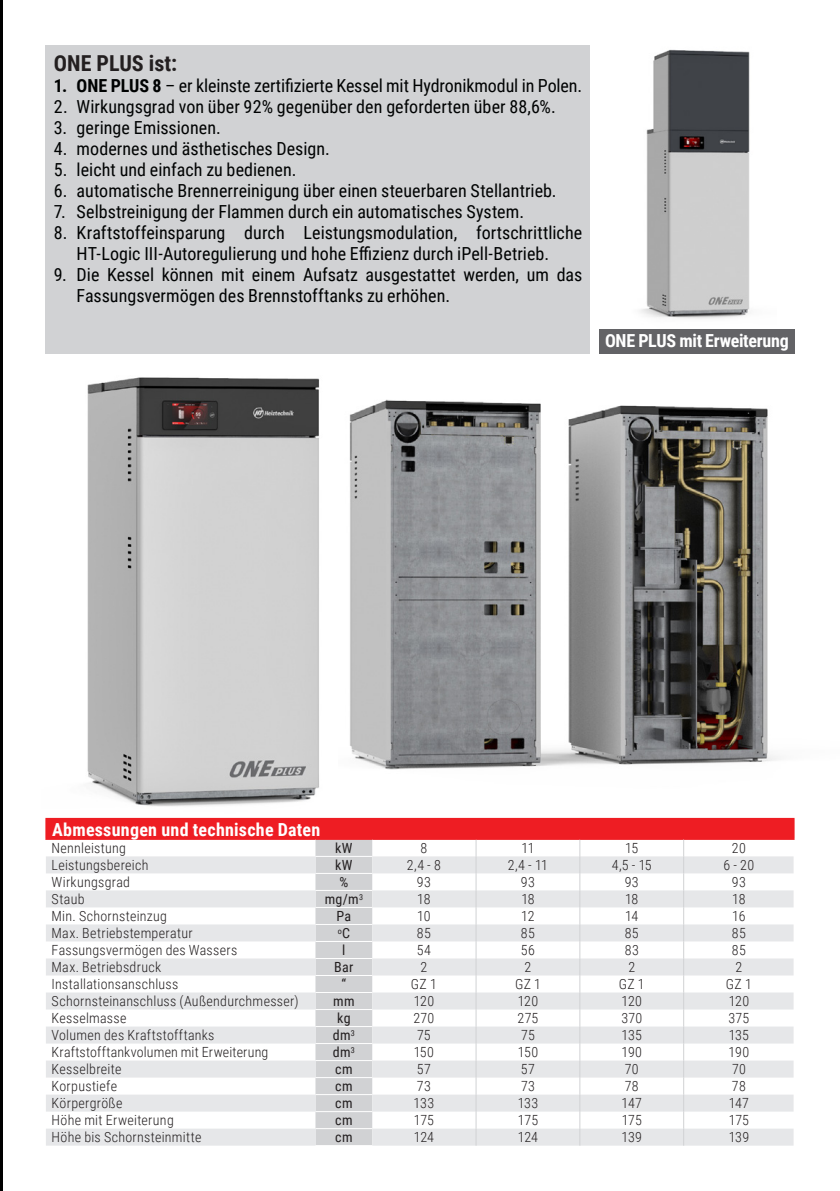
<style>
.page{position:relative;width:840px;height:1191px;background:#fff}
.page>*{position:absolute;margin:0;border:0;box-sizing:border-box;transform-origin:0 0}
.t1{font:700 22px "Roboto Condensed";color:#231f20}
.t2{font:18px/21px "Roboto Condensed";color:#000202;text-align:center}
.t3{font:700 18px "Roboto Condensed";letter-spacing:.01em;color:#fff}
.t4{font:700 18px "Roboto Condensed";letter-spacing:-.015em;color:#fff}
.t5{font:300 14px "Roboto Condensed";letter-spacing:.02em;color:#231f20}
.t6{font:14px "Roboto Condensed";letter-spacing:.025em;color:#231f20}
.t7{font:8.2px "Roboto Condensed";color:#231f20}
.s1{font-weight:700}
.s2{font-size:14px}
</style>
<div class="page">
<img style="left:349px;top:399px;width:430px;height:371px">
<img style="left:45px;top:377px;width:292px;height:441px">
<img style="left:640px;top:49px;width:110px;height:270px">
<div style="left:45px;top:45px;width:545px;height:309px;background:#d1d2d4"></div>
<hr style="left:0;top:0;width:3px;height:1191px;background:#000">
<div style="left:599px;top:329px;width:195px;height:25px;background:#636366"></div>
<div style="left:46px;top:818px;width:747px;height:21px;background:#ee1d23"></div>
<svg style="left:315px;top:840px;width:57px;height:16px"></svg>
<svg style="left:46px;top:856px;width:747px;height:289px;fill:#e6e7e9"></svg>
<hr style="left:792px;top:819px;width:2px;height:20px;background:#ee1d23">
<hr style="left:45px;top:818px;width:270px;height:1px;background:#ee1d23">
<svg style="left:45px;top:819px;width:1px;height:20px"></svg>
<hr style="left:683px;top:818px;width:111px;height:1px;background:#ee1d23">
<hr style="left:45px;top:839px;width:270px;height:1px;background:#ee1d23">
<hr style="left:315px;top:839px;width:57px;height:1px;background:#ee1d23">
<hr style="left:372px;top:839px;width:104px;height:1px;background:#ee1d23">
<hr style="left:476px;top:839px;width:103px;height:1px;background:#ee1d23">
<hr style="left:579px;top:839px;width:104px;height:1px;background:#ee1d23">
<hr style="left:683px;top:839px;width:111px;height:1px;background:#ee1d23">
<hr style="left:315px;top:856px;width:57px;height:1px;background:#fff">
<hr style="left:315px;top:873px;width:57px;height:1px;background:#fff">
<hr style="left:315px;top:890px;width:57px;height:1px;background:#fff">
<hr style="left:315px;top:907px;width:57px;height:1px;background:#fff">
<hr style="left:315px;top:924px;width:57px;height:1px;background:#fff">
<hr style="left:315px;top:941px;width:57px;height:1px;background:#fff">
<hr style="left:315px;top:958px;width:57px;height:1px;background:#fff">
<hr style="left:315px;top:975px;width:57px;height:1px;background:#fff">
<hr style="left:315px;top:992px;width:57px;height:1px;background:#fff">
<hr style="left:315px;top:1009px;width:57px;height:1px;background:#fff">
<hr style="left:315px;top:1026px;width:57px;height:1px;background:#fff">
<hr style="left:315px;top:1043px;width:57px;height:1px;background:#fff">
<hr style="left:315px;top:1060px;width:57px;height:1px;background:#fff">
<hr style="left:315px;top:1077px;width:57px;height:1px;background:#fff">
<hr style="left:315px;top:1094px;width:57px;height:1px;background:#fff">
<hr style="left:315px;top:1111px;width:57px;height:1px;background:#fff">
<hr style="left:315px;top:1128px;width:57px;height:1px;background:#fff">
<svg style="left:475px;top:840px;width:1px;height:305px"></svg>
<svg style="left:579px;top:840px;width:1px;height:305px"></svg>
<svg style="left:682px;top:856px;width:1px;height:289px"></svg>
<p class="t1" style="left:54px;top:48px;width:125px">ONE PLUS ist:</p>
<p class="t2" style="left:54px;top:74px;width:529px"><span class="s1">1. ONE PLUS 8</span> – er kleinste zertifizierte Kessel mit Hydronikmodul in Polen.</p>
<p class="t2" style="left:54px;top:95px;width:503px">2. Wirkungsgrad von über 92% gegenüber den geforderten über 88,6%.</p>
<p class="t2" style="left:54px;top:116px;width:168px">3. geringe Emissionen.</p>
<p class="t2" style="left:54px;top:137px;width:277px">4. modernes und ästhetisches Design.</p>
<p class="t2" style="left:54px;top:158px;width:244px">5. leicht und einfach zu bedienen.</p>
<p class="t2" style="left:54px;top:179px;width:504px">6. automatische Brennerreinigung über einen steuerbaren Stellantrieb.</p>
<p class="t2" style="left:54px;top:200px;width:471px">7. Selbstreinigung der Flammen durch ein automatisches System.</p>
<p class="t2" style="left:54px;top:221px;width:529px">8. Kraftstoffeinsparung durch Leistungsmodulation, fortschrittliche<br>HT-Logic III-Autoregulierung und hohe Effizienz durch iPell-Betrieb.</p>
<p class="t2" style="left:77px;top:263px;width:507px;text-align:left;text-indent:-23px">9. Die Kessel können mit einem Aufsatz ausgestattet werden, um das<br>Fassungsvermögen des Brennstofftanks zu erhöhen.</p>
<p class="t4" style="left:604px;top:328px;width:185px">ONE PLUS mit Erweiterung</p>
<p class="t3" style="left:52px;top:816px;width:270px">Abmessungen und technische Daten</p>
<p class="t5" style="left:52px;top:838px;width:76px">Nennleistung</p>
<p class="t6" style="left:335px;top:838px;width:19px">kW</p>
<p class="t5" style="left:420px;top:838px;width:8px">8</p>
<p class="t5" style="left:521px;top:838px;width:15px">11</p>
<p class="t5" style="left:625px;top:838px;width:15px">15</p>
<p class="t5" style="left:731px;top:838px;width:15px">20</p>
<p class="t5" style="left:52px;top:855px;width:98px">Leistungsbereich</p>
<p class="t6" style="left:335px;top:855px;width:19px">kW</p>
<p class="t5" style="left:406px;top:855px;width:35px">2,4 - 8</p>
<p class="t5" style="left:507px;top:855px;width:42px">2,4 - 11</p>
<p class="t5" style="left:611px;top:855px;width:41px">4,5 - 15</p>
<p class="t5" style="left:723px;top:855px;width:32px">6 - 20</p>
<p class="t5" style="left:52px;top:872px;width:80px">Wirkungsgrad</p>
<p class="t6" style="left:339px;top:872px;width:10px">%</p>
<p class="t5" style="left:416px;top:872px;width:15px">93</p>
<p class="t5" style="left:520px;top:872px;width:15px">93</p>
<p class="t5" style="left:624px;top:872px;width:15px">93</p>
<p class="t5" style="left:731px;top:872px;width:15px">93</p>
<p class="t5" style="left:52px;top:889px;width:34px">Staub</p>
<p class="t6" style="left:324px;top:889px;width:40px">mg/m<sup>3</sup></p>
<p class="t5" style="left:417px;top:889px;width:15px">18</p>
<p class="t5" style="left:521px;top:889px;width:15px">18</p>
<p class="t5" style="left:624px;top:889px;width:15px">18</p>
<p class="t5" style="left:731px;top:889px;width:15px">18</p>
<p class="t5" style="left:52px;top:906px;width:117px">Min. Schornsteinzug</p>
<p class="t6" style="left:336px;top:906px;width:16px">Pa</p>
<p class="t5" style="left:417px;top:906px;width:15px">10</p>
<p class="t5" style="left:521px;top:906px;width:15px">12</p>
<p class="t5" style="left:624px;top:906px;width:15px">14</p>
<p class="t5" style="left:731px;top:906px;width:15px">16</p>
<p class="t5" style="left:52px;top:923px;width:142px">Max. Betriebstemperatur</p>
<p class="t7" style="left:337px;top:925px;width:14px">o<span class="s2">C</span></p>
<p class="t5" style="left:416px;top:923px;width:15px">85</p>
<p class="t5" style="left:520px;top:923px;width:15px">85</p>
<p class="t5" style="left:624px;top:923px;width:15px">85</p>
<p class="t5" style="left:731px;top:923px;width:15px">85</p>
<p class="t5" style="left:52px;top:940px;width:187px">Fassungsvermögen des Wassers</p>
<p class="t6" style="left:342px;top:940px;width:5px">l</p>
<p class="t5" style="left:416px;top:940px;width:16px">54</p>
<p class="t5" style="left:520px;top:940px;width:16px">56</p>
<p class="t5" style="left:624px;top:940px;width:16px">83</p>
<p class="t5" style="left:731px;top:940px;width:15px">85</p>
<p class="t5" style="left:52px;top:957px;width:111px">Max. Betriebsdruck</p>
<p class="t6" style="left:334px;top:957px;width:21px">Bar</p>
<p class="t5" style="left:420px;top:957px;width:8px">2</p>
<p class="t5" style="left:524px;top:957px;width:8px">2</p>
<p class="t5" style="left:628px;top:957px;width:8px">2</p>
<p class="t5" style="left:735px;top:957px;width:8px">2</p>
<p class="t5" style="left:52px;top:974px;width:128px">Installationsanschluss</p>
<p class="t6" style="left:341px;top:974px;width:6px">“</p>
<p class="t5" style="left:411px;top:974px;width:27px">GZ 1</p>
<p class="t5" style="left:514px;top:974px;width:27px">GZ 1</p>
<p class="t5" style="left:618px;top:974px;width:27px">GZ 1</p>
<p class="t5" style="left:725px;top:974px;width:27px">GZ 1</p>
<p class="t5" style="left:52px;top:991px;width:248px">Schornsteinanschluss (Außendurchmesser)</p>
<p class="t6" style="left:333px;top:991px;width:23px">mm</p>
<p class="t5" style="left:413px;top:991px;width:22px">120</p>
<p class="t5" style="left:517px;top:991px;width:22px">120</p>
<p class="t5" style="left:621px;top:991px;width:22px">120</p>
<p class="t5" style="left:728px;top:991px;width:22px">120</p>
<p class="t5" style="left:52px;top:1008px;width:76px">Kesselmasse</p>
<p class="t6" style="left:337px;top:1008px;width:15px">kg</p>
<p class="t5" style="left:413px;top:1008px;width:22px">270</p>
<p class="t5" style="left:517px;top:1008px;width:22px">275</p>
<p class="t5" style="left:621px;top:1008px;width:22px">370</p>
<p class="t5" style="left:728px;top:1008px;width:22px">375</p>
<p class="t5" style="left:52px;top:1025px;width:164px">Volumen des Kraftstofftanks</p>
<p class="t6" style="left:332px;top:1025px;width:24px">dm<sup>3</sup></p>
<p class="t5" style="left:417px;top:1025px;width:15px">75</p>
<p class="t5" style="left:521px;top:1025px;width:15px">75</p>
<p class="t5" style="left:621px;top:1025px;width:22px">135</p>
<p class="t5" style="left:728px;top:1025px;width:22px">135</p>
<p class="t5" style="left:52px;top:1042px;width:218px">Kraftstofftankvolumen mit Erweiterung</p>
<p class="t6" style="left:332px;top:1042px;width:24px">dm<sup>3</sup></p>
<p class="t5" style="left:413px;top:1042px;width:22px">150</p>
<p class="t5" style="left:517px;top:1042px;width:22px">150</p>
<p class="t5" style="left:621px;top:1042px;width:22px">190</p>
<p class="t5" style="left:728px;top:1042px;width:22px">190</p>
<p class="t5" style="left:52px;top:1059px;width:71px">Kesselbreite</p>
<p class="t6" style="left:335px;top:1059px;width:19px">cm</p>
<p class="t5" style="left:416px;top:1059px;width:16px">57</p>
<p class="t5" style="left:520px;top:1059px;width:16px">57</p>
<p class="t5" style="left:624px;top:1059px;width:15px">70</p>
<p class="t5" style="left:731px;top:1059px;width:15px">70</p>
<p class="t5" style="left:52px;top:1076px;width:67px">Korpustiefe</p>
<p class="t6" style="left:335px;top:1076px;width:19px">cm</p>
<p class="t5" style="left:417px;top:1076px;width:15px">73</p>
<p class="t5" style="left:520px;top:1076px;width:15px">73</p>
<p class="t5" style="left:624px;top:1076px;width:15px">78</p>
<p class="t5" style="left:731px;top:1076px;width:15px">78</p>
<p class="t5" style="left:52px;top:1093px;width:72px">Körpergröße</p>
<p class="t6" style="left:335px;top:1093px;width:19px">cm</p>
<p class="t5" style="left:413px;top:1093px;width:22px">133</p>
<p class="t5" style="left:517px;top:1093px;width:22px">133</p>
<p class="t5" style="left:621px;top:1093px;width:22px">147</p>
<p class="t5" style="left:728px;top:1093px;width:22px">147</p>
<p class="t5" style="left:52px;top:1110px;width:124px">Höhe mit Erweiterung</p>
<p class="t6" style="left:335px;top:1110px;width:19px">cm</p>
<p class="t5" style="left:413px;top:1110px;width:22px">175</p>
<p class="t5" style="left:517px;top:1110px;width:22px">175</p>
<p class="t5" style="left:621px;top:1110px;width:22px">175</p>
<p class="t5" style="left:728px;top:1110px;width:22px">175</p>
<p class="t5" style="left:52px;top:1127px;width:151px">Höhe bis Schornsteinmitte</p>
<p class="t6" style="left:335px;top:1127px;width:19px">cm</p>
<p class="t5" style="left:413px;top:1127px;width:22px">124</p>
<p class="t5" style="left:517px;top:1127px;width:22px">124</p>
<p class="t5" style="left:621px;top:1127px;width:22px">139</p>
<p class="t5" style="left:728px;top:1127px;width:22px">139</p>
</div>
